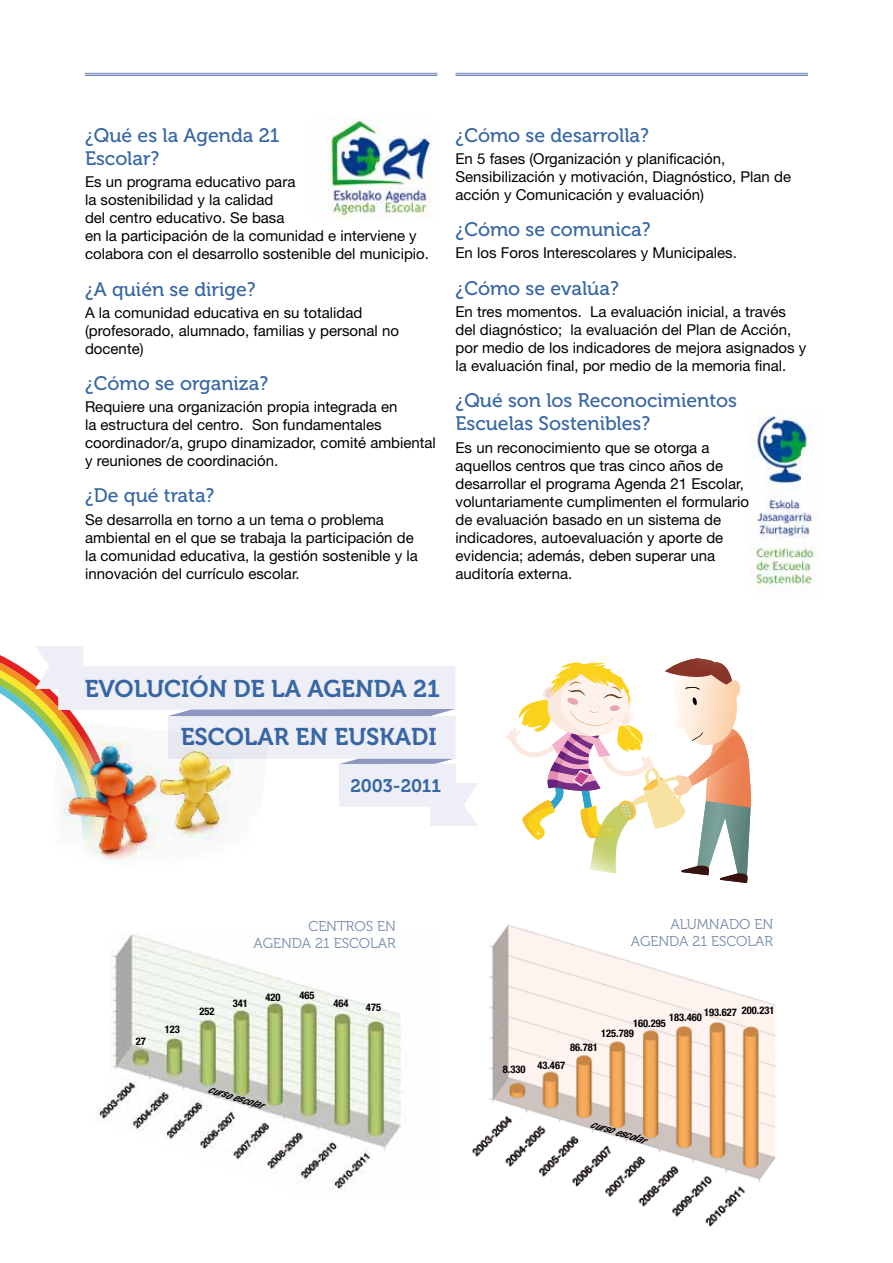
<style>
.page{position:relative;width:893px;height:1263px;background:#fff}
.page>*{position:absolute;margin:0;border:0;box-sizing:border-box;transform-origin:0 0}
.t1{font:24.15px "Museo 700";color:#3766a4}
.t2{font:19.5px/23.4px "Museo 500";color:#3766a4}
.t3{font:18.15px "Museo 700";letter-spacing:-.005em;color:#3766a4}
.t4{font:15px/18px "Helvetica Neue";color:#000}
.t5{font:14.25px/17.1px "Museo 300";color:#768aaa;text-align:right}
.t6{font:700 condensed 10.5px "Helvetica Neue";color:#000}
.t7{font:italic 700 condensed 10.5px "Helvetica Neue";color:#000}
</style>
<div class="page">
<svg style="left:0;top:655px;width:35px;height:67px"></svg>
<img style="left:97px;top:934px;width:304px;height:257px">
<img style="left:472px;top:924px;width:304px;height:303px">
<img style="left:327px;top:119px;width:104px;height:100px">
<img style="left:751px;top:409px;width:67px;height:182px">
<hr style="left:455px;top:73px;width:353px;height:1px;background:#7188b9">
<hr style="left:455px;top:75px;width:353px;height:1px;background:#7188b9">
<hr style="left:85px;top:73px;width:352px;height:1px;background:#7188b9">
<hr style="left:85px;top:75px;width:352px;height:1px;background:#7188b9">
<svg style="left:35px;top:646px;width:443px;height:180px;fill:#edeef6"></svg>
<svg style="left:168px;top:709px;width:287px;height:7px;background:#9aa2c8"></svg>
<svg style="left:339px;top:759px;width:115px;height:5px"></svg>
<img style="left:46px;top:720px;width:222px;height:141px">
<svg style="left:506px;top:658px;width:245px;height:225px"></svg>
<h2 class="t2" style="left:85px;top:124px;width:196px">¿Qué es la Agenda 21<br>Escolar?</h2>
<p class="t4" style="left:85px;top:173px;width:345px">Es un programa educativo para<br>la sostenibilidad y la calidad<br>del centro educativo. Se basa<br>en la participación de la comunidad e interviene y colabora con el desarrollo sostenible del municipio.</p>
<h2 class="t2" style="left:85px;top:277px;width:172px">¿A quién se dirige?</h2>
<p class="t4" style="left:85px;top:303px;width:315px">A la comunidad educativa en su totalidad (profesorado, alumnado, familias y personal no docente)</p>
<h2 class="t2" style="left:85px;top:372px;width:185px">¿Cómo se organiza?</h2>
<p class="t4" style="left:85px;top:398px;width:352px">Requiere una organización propia integrada en<br>la estructura del centro. Son fundamentales coordinador/a, grupo dinamizador, comité ambiental y reuniones de coordinación.</p>
<h2 class="t2" style="left:85px;top:484px;width:131px">¿De qué trata?</h2>
<p class="t4" style="left:85px;top:510px;width:334px">Se desarrolla en torno a un tema o problema ambiental en el que se trabaja la participación de la comunidad educativa, la gestión sostenible y la innovación del currículo escolar.</p>
<h2 class="t2" style="left:455px;top:124px;width:195px">¿Cómo se desarrolla?</h2>
<p class="t4" style="left:455px;top:149px;width:337px">En 5 fases (Organización y planificación,<br>Sensibilización y motivación, Diagnóstico, Plan de acción y Comunicación y evaluación)</p>
<h2 class="t2" style="left:455px;top:218px;width:197px">¿Cómo se comunica?</h2>
<p class="t4" style="left:455px;top:244px;width:283px">En los Foros Interescolares y Municipales.</p>
<h2 class="t2" style="left:455px;top:276px;width:165px">¿Cómo se evalúa?</h2>
<p class="t4" style="left:455px;top:302px;width:352px">En tres momentos. La evaluación inicial, a través del diagnóstico; la evaluación del Plan de Acción, por medio de los indicadores de mejora asignados y la evaluación final, por medio de la memoria final.</p>
<h2 class="t2" style="left:455px;top:389px;width:283px">¿Qué son los Reconocimientos<br>Escuelas Sostenibles?</h2>
<p class="t4" style="left:455px;top:438px;width:295px">Es un reconocimiento que se otorga a aquellos centros que tras cinco años de desarrollar el programa Agenda 21 Escolar, voluntariamente cumplimenten el formulario de evaluación basado en un sistema de indicadores, autoevaluación y aporte de evidencia; además, deben superar una auditoría externa.</p>
<h1 class="t1" style="left:85px;top:675px;width:357px">EVOLUCIÓN DE LA AGENDA 21</h1>
<h1 class="t1" style="left:181px;top:723px;width:258px">ESCOLAR EN EUSKADI</h1>
<p class="t3" style="left:350px;top:775px;width:92px">2003-2011</p>
<p class="t6" style="left:136px;top:1034px;width:12px">27</p>
<p class="t6" style="left:165px;top:1023px;width:17px">123</p>
<p class="t6" style="left:199px;top:1005px;width:17px">252</p>
<p class="t5" style="left:254px;top:918px;width:144px">CENTROS EN<br>AGENDA 21 ESCOLAR</p>
<p class="t5" style="left:631px;top:916px;width:144px">ALUMNADO EN<br>AGENDA 21 ESCOLAR</p>
<p class="t6" style="left:233px;top:997px;width:17px">341</p>
<p class="t6" style="left:265px;top:990px;width:17px">420</p>
<p class="t6" style="left:299px;top:989px;width:17px">465</p>
<p class="t6" style="left:333px;top:997px;width:17px">464</p>
<p class="t6" style="left:366px;top:1001px;width:17px">475</p>
<p class="t6" style="left:669px;top:1006px;width:107px">183.460 193.627 200.231</p>
<p class="t6" style="left:633px;top:1017px;width:34px">160.295</p>
<p class="t6" style="left:601px;top:1027px;width:34px">125.789</p>
<p class="t6" style="left:570px;top:1041px;width:29px">86.781</p>
<p class="t6" style="left:503px;top:1059px;width:64px">8.330 43.467</p>
<p class="t7" style="left:210px;top:1083px;width:58px;rotate:17deg">curso escolar</p>
<p class="t7" style="left:593px;top:1117px;width:58px;rotate:17deg">curso escolar</p>
</div>
